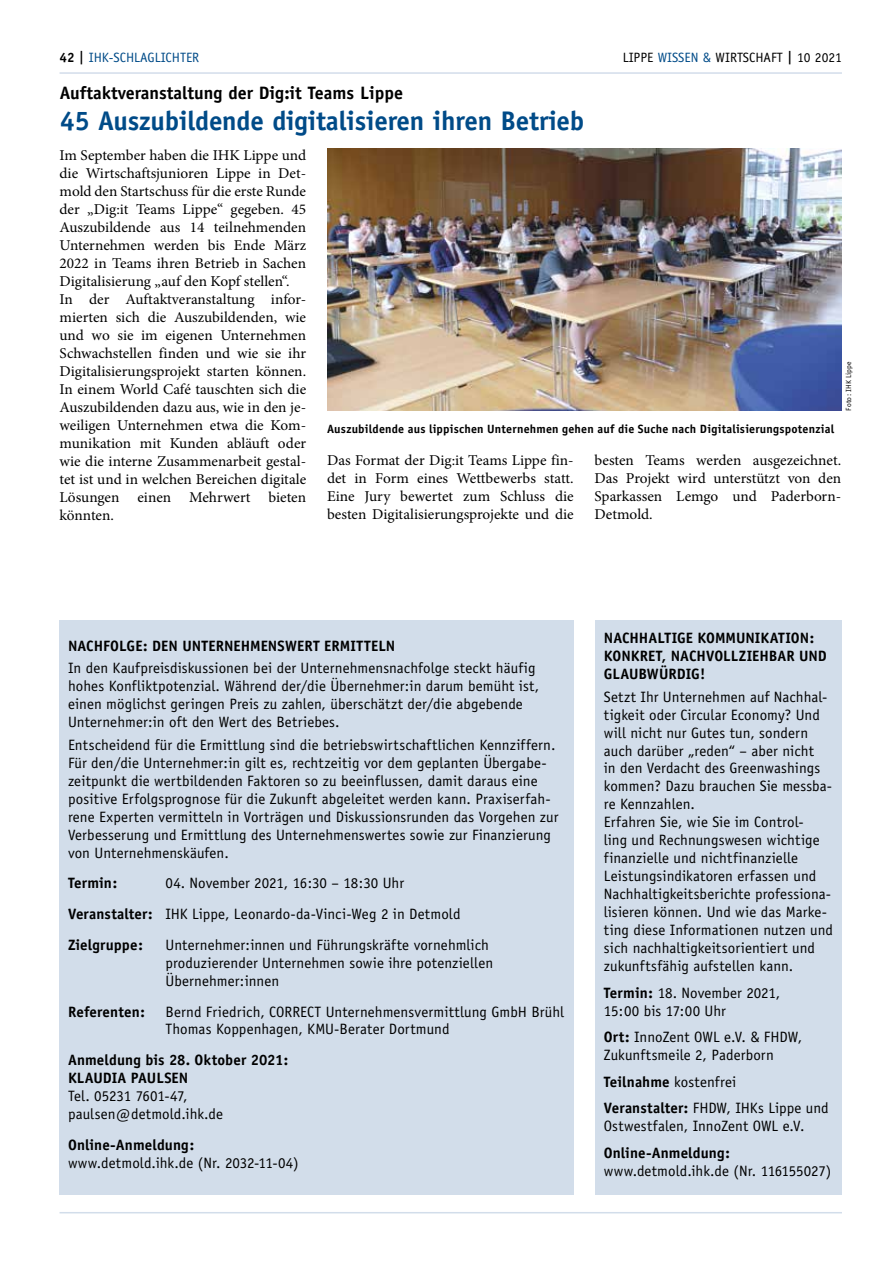
<style>
.page{position:relative;width:893px;height:1263px;background:#fff}
.page>*{position:absolute;margin:0;border:0;box-sizing:border-box;transform-origin:0 0}
.t1{font:700 27px "Officina Sans";letter-spacing:-.005em;color:#004b88}
.t2{font:700 18px "Officina Sans";color:#000}
.t3{font:15px/18px "Officina Sans";letter-spacing:.005em;color:#000}
.t4{font:15px/18px "Minion Pro";color:#000;text-align:justify}
.t5{font:700 15px/18px "Officina Sans";letter-spacing:.005em;color:#000}
.t6{font:13.5px "Officina Sans";color:#000}
.t7{font:13.5px "Officina Sans";color:#004b88}
.t8{font:700 12px "Officina Sans";letter-spacing:.015em;color:#000}
.t9{font:7.5px "Officina Sans";letter-spacing:.025em;color:#000}
.s1{font-weight:700;color:#000}
.s2{color:#004b88}
.s3{font-weight:700}
</style>
<div class="page">
<hr style="left:60px;top:72px;width:782px;height:2px;background:#d2ddea">
<hr style="left:60px;top:1212px;width:782px;height:1px;background:#d2ddea">
<img style="left:327px;top:149px;width:514px;height:262px">
<div style="left:60px;top:621px;width:514px;height:574px;background:#d2ddea"></div>
<div style="left:595px;top:621px;width:247px;height:574px;background:#d2ddea"></div>
<p class="t7" style="left:60px;top:49px;width:141px"><span class="s1">42 |</span> IHK-SCHLAGLICHTER</p>
<p class="t6" style="left:623px;top:49px;width:221px">LIPPE <span class="s2">WISSEN &amp;</span> WIRTSCHAFT <span class="s3">|</span> 10 2021</p>
<p class="t2" style="left:60px;top:82px;width:345px">Auftaktveranstaltung der Dig:it Teams Lippe</p>
<h1 class="t1" style="left:60px;top:104px;width:526px">45 Auszubildende digitalisieren ihren Betrieb</h1>
<p class="t4" style="left:60px;top:146px;width:248px;text-align:left">Im September haben die IHK Lippe und die Wirtschaftsjunioren Lippe in Det&shy;mold den Startschuss für die erste Runde der „Dig:it Teams Lippe“ gegeben. 45<br>Auszubildende aus 14 teilnehmenden Unternehmen werden bis Ende März 2022 in Teams ihren Betrieb in Sachen Digitalisierung „auf den Kopf stellen“.<br>In der Auftaktveranstaltung infor&shy;mierten sich die Auszubildenden, wie und wo sie im eigenen Unternehmen Schwachstellen finden und wie sie ihr Digitalisierungsprojekt starten können.<br>In einem World Café tauschten sich die Auszubildenden dazu aus, wie in den je&shy;weiligen Unternehmen etwa die Kom&shy;munikation mit Kunden abläuft oder wie die interne Zusammenarbeit gestal&shy;tet ist und in welchen Bereichen digitale Lösungen einen Mehrwert bieten könnten.</p>
<p class="t9" style="left:844px;top:411px;width:51px;rotate:-90deg">Foto: IHK Lippe</p>
<p class="t8" style="left:327px;top:421px;width:509px">Auszubildende aus lippischen Unternehmen gehen auf die Suche nach Digitalisierungspotenzial</p>
<p class="t4" style="left:595px;top:451px;width:248px">besten Teams werden ausgezeichnet.<br>Das Projekt wird unterstützt von den Sparkassen Lemgo und Paderborn-Detmold.</p>
<p class="t4" style="left:327px;top:451px;width:248px">Das Format der Dig:it Teams Lippe fin&shy;det in Form eines Wettbewerbs statt.<br>Eine Jury bewertet zum Schluss die besten Digitalisierungsprojekte und die</p>
<p class="t5" style="left:68px;top:637px;width:329px">NACHFOLGE: DEN UNTERNEHMENSWERT ERMITTELN</p>
<p class="t3" style="left:68px;top:659px;width:473px">In den Kaufpreisdiskussionen bei der Unternehmensnachfolge steckt häufig hohes Konfliktpotenzial. Während der/die Übernehmer:in darum bemüht ist, einen möglichst geringen Preis zu zahlen, überschätzt der/die abgebende Unternehmer:in oft den Wert des Betriebes.</p>
<p class="t3" style="left:68px;top:735px;width:492px">Entscheidend für die Ermittlung sind die betriebswirtschaftlichen Kennziffern.<br>Für den/die Unternehmer:in gilt es, rechtzeitig vor dem geplanten Übergabe&shy;zeitpunkt die wertbildenden Faktoren so zu beeinflussen, damit daraus eine positive Erfolgsprognose für die Zukunft abgeleitet werden kann. Praxiserfah&shy;rene Experten vermitteln in Vorträgen und Diskussionsrunden das Vorgehen zur Verbesserung und Ermittlung des Unternehmenswertes sowie zur Finanzierung von Unternehmenskäufen.</p>
<p class="t5" style="left:68px;top:874px;width:51px">Termin:</p>
<p class="t3" style="left:68px;top:868px;width:394px;line-height:30.8px;text-indent:98px">04. November 2021, 16:30 – 18:30 Uhr<br><span class="s3">Veranstalter:</span> IHK Lippe, Leonardo-da-Vinci-Weg 2 in Detmold<br><span class="s3">Zielgruppe:</span></p>
<p class="t3" style="left:166px;top:936px;width:329px">Unternehmer:innen und Führungskräfte vornehmlich produzierender Unternehmen sowie ihre potenziellen<br>Übernehmer:innen</p>
<p class="t5" style="left:68px;top:1002px;width:78px">Referenten:</p>
<p class="t3" style="left:166px;top:1002px;width:400px">Bernd Friedrich, CORRECT Unternehmensvermittlung GmbH Brühl<br>Thomas Koppenhagen, KMU-Berater Dortmund</p>
<p class="t5" style="left:68px;top:1051px;width:222px">Anmeldung bis 28. Oktober 2021:<br>KLAUDIA PAULSEN</p>
<p class="t3" style="left:68px;top:1087px;width:157px">Tel. 05231 7601-47, paulsen@detmold.ihk.de</p>
<p class="t5" style="left:68px;top:1136px;width:128px">Online-Anmeldung:</p>
<p class="t3" style="left:68px;top:1154px;width:232px">www.detmold.ihk.de (Nr. 2032-11-04)</p>
<p class="t5" style="left:604px;top:629px;width:225px">NACHHALTIGE KOMMUNIKATION:<br>KONKRET, NACHVOLLZIEHBAR UND<br>GLAUBWÜRDIG!</p>
<p class="t3" style="left:604px;top:687px;width:231px">Setzt Ihr Unternehmen auf Nachhal&shy;tigkeit oder Circular Economy? Und will nicht nur Gutes tun, sondern auch darüber „reden“ – aber nicht<br>in den Verdacht des Greenwashings kommen? Dazu brauchen Sie messba&shy;re Kennzahlen.<br>Erfahren Sie, wie Sie im Control-<br>ling und Rechnungswesen wichtige finanzielle und nichtfinanzielle Leistungsindikatoren erfassen und Nachhaltigkeitsberichte professiona&shy;lisieren können. Und wie das Marke&shy;ting diese Informationen nutzen und sich nachhaltigkeitsorientiert und zukunftsfähig aufstellen kann.</p>
<p class="t3" style="left:604px;top:984px;width:178px"><span class="s3">Termin:</span> 18. November 2021,<br>15:00 bis 17:00 Uhr</p>
<p class="t3" style="left:604px;top:1028px;width:200px"><span class="s3">Ort:</span> InnoZent OWL e.V. &amp; FHDW,<br>Zukunftsmeile 2, Paderborn</p>
<p class="t3" style="left:604px;top:1068px;width:226px;line-height:26.5px"><span class="s3">Teilnahme</span> kostenfrei<br><span class="s3">Veranstalter:</span> FHDW, IHKs Lippe und</p>
<p class="t3" style="left:604px;top:1117px;width:202px">Ostwestfalen, InnoZent OWL e.V.</p>
<p class="t5" style="left:604px;top:1143px;width:128px">Online-Anmeldung:</p>
<p class="t3" style="left:604px;top:1162px;width:229px">www.detmold.ihk.de (Nr. 116155027)</p>
</div>
